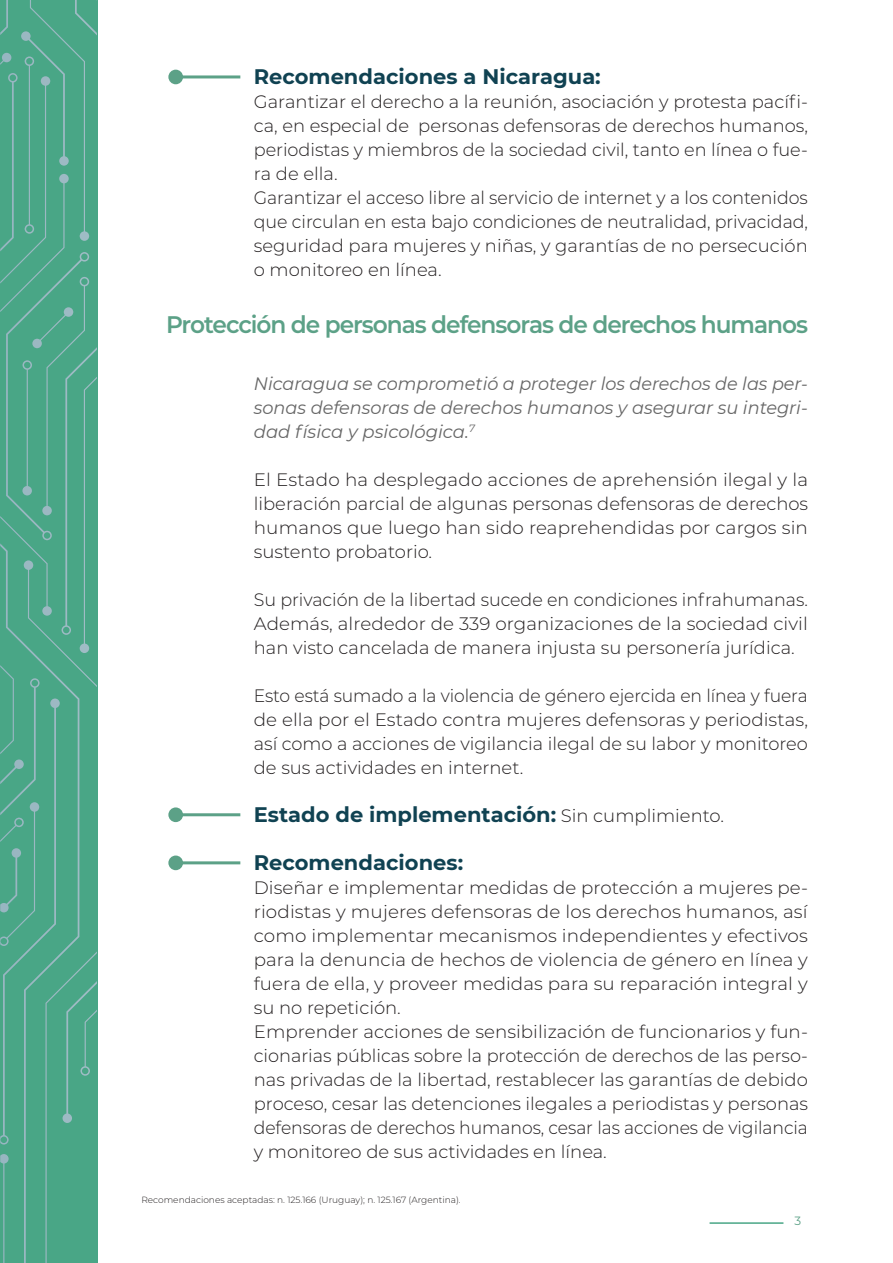
<style>
.page{position:relative;width:893px;height:1263px;background:#fff}
.page>*{position:absolute;margin:0;border:0;box-sizing:border-box;transform-origin:0 0}
.Subtitulo-cuerpo{font:600 24px "Montserrat";letter-spacing:-.045em;color:#5ca187}
.Cuerpo{font:700 21px "Montserrat";color:#104252}
.Cuerpo-2{font:300 18px/24px "Montserrat";color:#231f20;text-align:justify}
.Cuerpo-3{font:300 18px/24px "Montserrat";color:#231f20;text-align:justify;scale:.95 1}
.Cuerpo-4{font:italic 18px/24px "Montserrat";color:#666;text-align:justify}
.t1{font:12px "Montserrat";color:#5ca187}
.Footnote{font:300 9px "Montserrat";color:#231f20}
.s1{font-weight:300;font-size:18px;color:#231f20}
</style>
<div class="page">
<hr style="left:710px;top:1222px;width:73px;height:2px;background:#49a686">
<hr style="left:181px;top:75px;width:59px;height:3px;background:#5ca187">
<div style="left:168px;top:70px;width:15px;height:14px;background:#5ca187;border-radius:50%"></div>
<hr style="left:181px;top:813px;width:59px;height:3px;background:#5ca187">
<div style="left:168px;top:807px;width:15px;height:15px;background:#5ca187;border-radius:50%"></div>
<hr style="left:181px;top:861px;width:59px;height:3px;background:#5ca187">
<div style="left:168px;top:855px;width:15px;height:15px;background:#5ca187;border-radius:50%"></div>
<div style="left:0;top:0;width:98px;height:1263px;background:#49a686"></div>
<svg style="left:0;top:0;width:97px;height:540px"></svg>
<p class="Cuerpo" style="left:254px;top:61px;width:348px">Recomendaciones a Nicaragua:</p>
<p class="Cuerpo-2" style="left:254px;top:89px;width:556px">Garantizar el derecho a la reunión, asociación y protesta pacífi&shy;ca, en especial de personas defensoras de derechos humanos, periodistas y miembros de la sociedad civil, tanto en línea o fue&shy;ra de ella.</p>
<p class="Cuerpo-2" style="left:254px;top:185px;width:556px">Garantizar el acceso libre al servicio de internet y a los contenidos que circulan en esta bajo condiciones de neutralidad, privacidad, seguridad para mujeres y niñas, y garantías de no persecución o monitoreo en línea.</p>
<p class="Subtitulo-cuerpo" style="left:166px;top:307px;width:644px">Protección de personas defensoras de derechos humanos</p>
<p class="Cuerpo-4" style="left:254px;top:371px;width:556px">Nicaragua se comprometió a proteger los derechos de las per&shy;sonas defensoras de derechos humanos y asegurar su integri&shy;dad física y psicológica.<sup>7</sup></p>
<p class="Cuerpo-2" style="left:254px;top:467px;width:556px">El Estado ha desplegado acciones de aprehensión ilegal y la liberación parcial de algunas personas defensoras de derechos humanos que luego han sido reaprehendidas por cargos sin sustento probatorio.</p>
<p class="Cuerpo-2" style="left:254px;top:587px;width:556px">Su privación de la libertad sucede en condiciones infrahumanas.<br>Además, alrededor de 339 organizaciones de la sociedad civil han visto cancelada de manera injusta su personería jurídica.</p>
<p class="Cuerpo-3" style="left:254px;top:683px;width:585px">Esto está sumado a la violencia de género ejercida en línea y fuera de ella por el Estado contra mujeres defensoras y periodistas, así como a acciones de vigilancia ilegal de su labor y monitoreo de sus actividades en internet.</p>
<p class="Cuerpo" style="left:254px;top:799px;width:472px">Estado de implementación: <span class="s1">Sin cumplimiento.</span></p>
<p class="Cuerpo" style="left:254px;top:847px;width:211px">Recomendaciones:</p>
<p class="Cuerpo-2" style="left:254px;top:875px;width:556px">Diseñar e implementar medidas de protección a mujeres pe&shy;riodistas y mujeres defensoras de los derechos humanos, así como implementar mecanismos independientes y efectivos para la denuncia de hechos de violencia de género en línea y fuera de ella, y proveer medidas para su reparación integral y su no repetición.</p>
<p class="Cuerpo-2" style="left:254px;top:1019px;width:556px">Emprender acciones de sensibilización de funcionarios y fun&shy;cionarias públicas sobre la protección de derechos de las perso&shy;nas privadas de la libertad, restablecer las garantías de debido proceso, cesar las detenciones ilegales a periodistas y personas defensoras de derechos humanos, cesar las acciones de vigilancia y monitoreo de sus actividades en línea.</p>
<p class="Footnote" style="left:141px;top:1194px;width:321px">Recomendaciones aceptadas: n. 125.166 (Uruguay); n. 125.167 (Argentina).</p>
<p class="t1" style="left:795px;top:1213px;width:8px">3</p>
</div>
